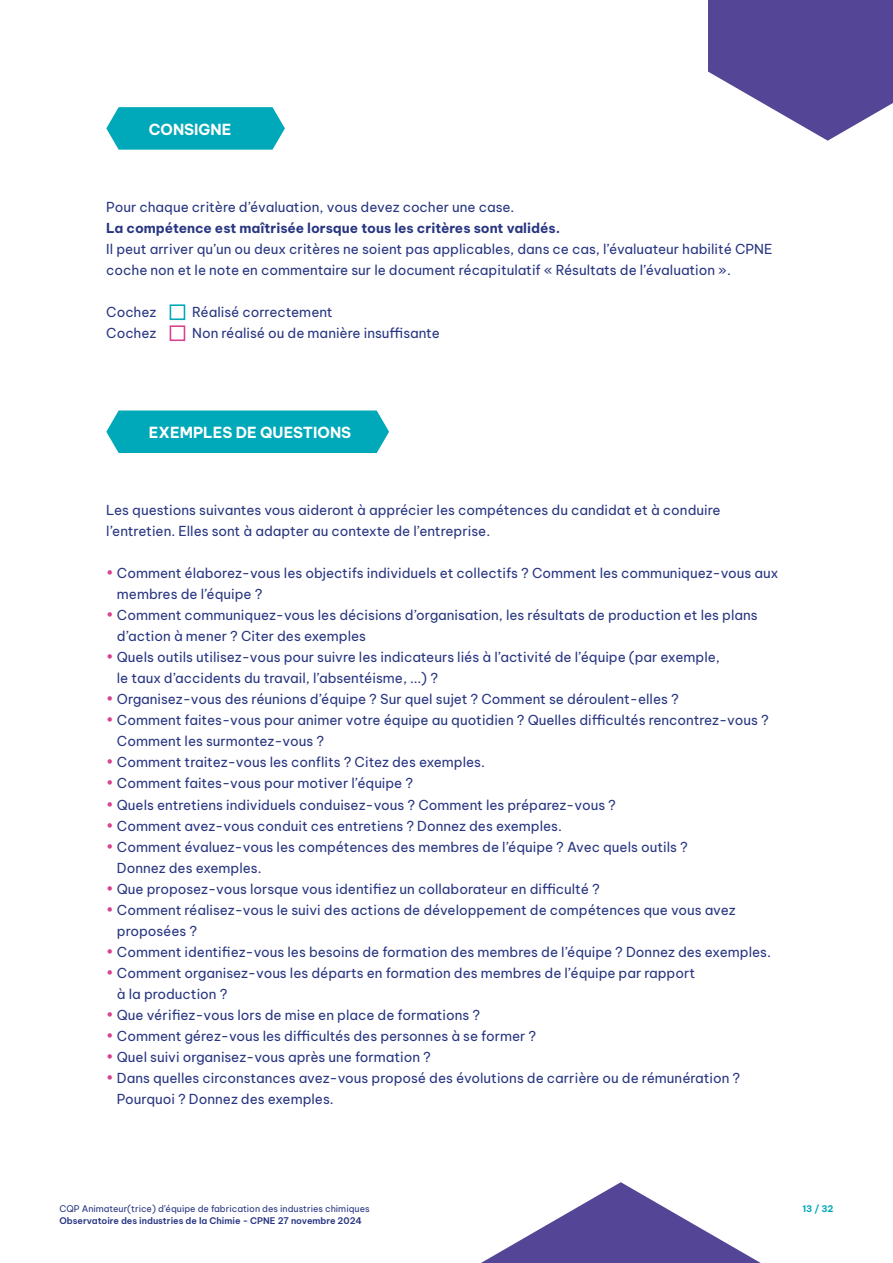
<style>
.page{position:relative;width:893px;height:1263px;background:#fff}
.page>*{position:absolute;margin:0;border:0;box-sizing:border-box;transform-origin:0 0}
.t1{font:700 15px "Be Vietnam Pro";color:#fff}
.t2{font:13.5px/21px "Be Vietnam Pro";color:#283581}
.t3{font:700 13.5px "Be Vietnam Pro";letter-spacing:-.005em;color:#283581}
.t4{font:9px "Be Vietnam Pro";color:#283581}
.t5{font:600 9px "Be Vietnam Pro";color:#283581}
.t6{font:700 9px "Be Vietnam Pro";color:#00a9b9}
.s1{color:#da4290}
</style>
<div class="page">
<svg style="left:481px;top:1182px;width:280px;height:81px"></svg>
<svg style="left:708px;top:0;width:185px;height:141px"></svg>
<svg style="left:106px;top:107px;width:179px;height:43px;background:#14b0be"></svg>
<div style="left:170px;top:304px;width:15px;height:16px;border:2px solid #00a9b9"></div>
<div style="left:170px;top:325px;width:15px;height:16px;border:2px solid #da4290"></div>
<svg style="left:106px;top:410px;width:283px;height:43px;background:#0eadbc"></svg>
<div style="left:60px;top:1203px;width:457px;height:21px;background:#fff"></div>
<p class="t1" style="left:149px;top:116px;width:84px">CONSIGNE</p>
<p class="t2" style="left:106px;top:195px;width:410px">Pour chaque critère d’évaluation, vous devez cocher une case.</p>
<p class="t3" style="left:106px;top:217px;width:455px">La compétence est maîtrisée lorsque tous les critères sont validés.</p>
<p class="t2" style="left:106px;top:237px;width:668px">Il peut arriver qu’un ou deux critères ne soient pas applicables, dans ce cas, l’évaluateur habilité CPNE coche non et le note en commentaire sur le document récapitulatif « Résultats de l’évaluation ».</p>
<p class="t2" style="left:106px;top:300px;width:52px">Cochez</p>
<p class="t2" style="left:192px;top:300px;width:142px">Réalisé correctement</p>
<p class="t2" style="left:106px;top:321px;width:52px">Cochez</p>
<p class="t2" style="left:192px;top:321px;width:249px">Non réalisé ou de manière insuffisante</p>
<p class="t1" style="left:149px;top:420px;width:204px">EXEMPLES DE QUESTIONS</p>
<p class="t2" style="left:106px;top:499px;width:616px">Les questions suivantes vous aideront à apprécier les compétences du candidat et à conduire l’entretien. Elles sont à adapter au contexte de l’entreprise.</p>
<p class="t2" style="left:117px;top:562px;width:663px;text-indent:-11px"><span class="s1">•</span> Comment élaborez-vous les objectifs individuels et collectifs ? Comment les communiquez-vous aux membres de l’équipe ?</p>
<p class="t2" style="left:117px;top:604px;width:642px;text-indent:-11px"><span class="s1">•</span> Comment communiquez-vous les décisions d’organisation, les résultats de production et les plans d’action à mener ? Citer des exemples</p>
<p class="t2" style="left:117px;top:646px;width:605px;text-indent:-11px"><span class="s1">•</span> Quels outils utilisez-vous pour suivre les indicateurs liés à l’activité de l’équipe (par exemple, le taux d’accidents du travail, l’absentéisme, ...) ?</p>
<p class="t2" style="left:106px;top:688px;width:574px"><span class="s1">•</span> Organisez-vous des réunions d’équipe ? Sur quel sujet ? Comment se déroulent-elles ?</p>
<p class="t2" style="left:117px;top:709px;width:653px;text-indent:-11px"><span class="s1">•</span> Comment faites-vous pour animer votre équipe au quotidien ? Quelles difficultés rencontrez-vous ?<br>Comment les surmontez-vous ?</p>
<p class="t2" style="left:106px;top:751px;width:380px"><span class="s1">•</span> Comment traitez-vous les conflits ? Citez des exemples.</p>
<p class="t2" style="left:106px;top:772px;width:308px"><span class="s1">•</span> Comment faites-vous pour motiver l’équipe ?</p>
<p class="t2" style="left:106px;top:793px;width:511px"><span class="s1">•</span> Quels entretiens individuels conduisez-vous ? Comment les préparez-vous ?</p>
<p class="t2" style="left:106px;top:814px;width:457px"><span class="s1">•</span> Comment avez-vous conduit ces entretiens ? Donnez des exemples.</p>
<p class="t2" style="left:117px;top:835px;width:572px;text-indent:-11px"><span class="s1">•</span> Comment évaluez-vous les compétences des membres de l’équipe ? Avec quels outils ?<br>Donnez des exemples.</p>
<p class="t2" style="left:106px;top:877px;width:495px"><span class="s1">•</span> Que proposez-vous lorsque vous identifiez un collaborateur en difficulté ?</p>
<p class="t2" style="left:117px;top:898px;width:620px;text-indent:-11px"><span class="s1">•</span> Comment réalisez-vous le suivi des actions de développement de compétences que vous avez proposées ?</p>
<p class="t2" style="left:106px;top:940px;width:666px"><span class="s1">•</span> Comment identifiez-vous les besoins de formation des membres de l’équipe ? Donnez des exemples.</p>
<p class="t2" style="left:117px;top:961px;width:580px;text-indent:-11px"><span class="s1">•</span> Comment organisez-vous les départs en formation des membres de l’équipe par rapport à la production ?</p>
<p class="t2" style="left:106px;top:1003px;width:375px"><span class="s1">•</span> Que vérifiez-vous lors de mise en place de formations ?</p>
<p class="t2" style="left:106px;top:1024px;width:431px"><span class="s1">•</span> Comment gérez-vous les difficultés des personnes à se former ?</p>
<p class="t2" style="left:106px;top:1045px;width:326px"><span class="s1">•</span> Quel suivi organisez-vous après une formation ?</p>
<p class="t2" style="left:117px;top:1066px;width:625px;text-indent:-11px"><span class="s1">•</span> Dans quelles circonstances avez-vous proposé des évolutions de carrière ou de rémunération ?<br>Pourquoi ? Donnez des exemples.</p>
<p class="t4" style="left:60px;top:1202px;width:312px">CQP Animateur(trice) d’équipe de fabrication des industries chimiques</p>
<p class="t6" style="left:802px;top:1201px;width:33px">13 / 32</p>
<p class="t5" style="left:60px;top:1213px;width:304px">Observatoire des industries de la Chimie - CPNE 27 novembre 2024</p>
</div>
